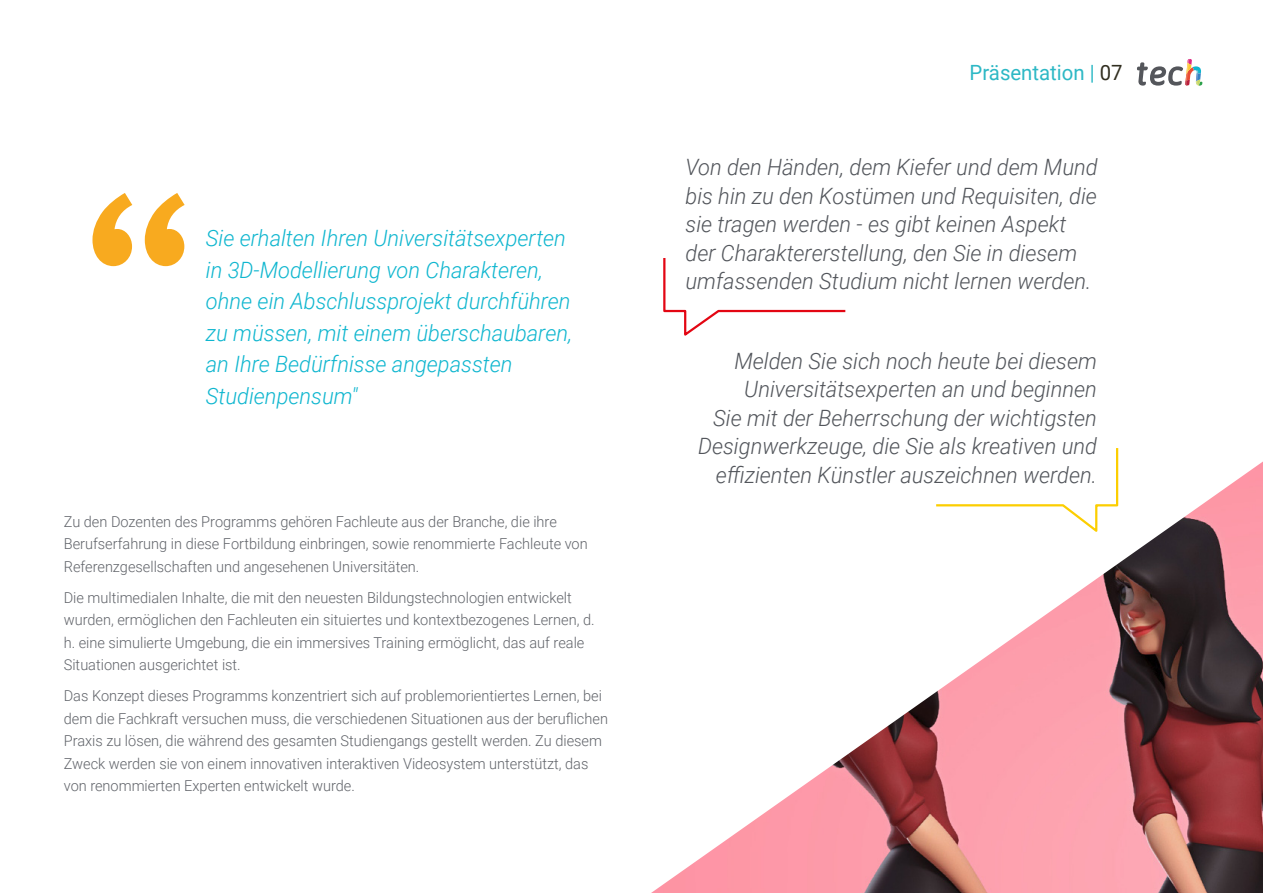
<style>
.page{position:relative;width:1263px;height:893px;background:#fff}
.page>*{position:absolute;margin:0;border:0;box-sizing:border-box;transform-origin:0 0}
.t1{font:italic 300 22.5px/28.5px "Roboto";color:#52555b;text-align:right}
.t2{font:italic 300 22.5px/31.5px "Roboto";color:#0fb6cf}
.t3{font:21px "Roboto";color:#2db8c5}
.t4{font:300 15px/22.5px "Roboto";color:#61646a}
.s1{color:#312e20}
</style>
<div class="page">
<svg style="left:92px;top:193px;width:93px;height:73px"></svg>
<img style="left:651px;top:461px;width:612px;height:432px">
<svg style="left:1137px;top:59px;width:65px;height:27px"></svg>
<svg style="left:934px;top:448px;width:185px;height:87px"></svg>
<svg style="left:663px;top:258px;width:183px;height:78px"></svg>
<h1 class="t2" style="left:206px;top:222px;width:368px">Sie erhalten Ihren Universitätsexperten in 3D-Modellierung von Charakteren, ohne ein Abschlussprojekt durchführen zu müssen, mit einem überschaubaren, an Ihre Bedürfnisse angepassten Studienpensum"</h1>
<p class="t4" style="left:64px;top:510px;width:525px">Zu den Dozenten des Programms gehören Fachleute aus der Branche, die ihre<br>Berufserfahrung in diese Fortbildung einbringen, sowie renommierte Fachleute von<br>Referenzgesellschaften und angesehenen Universitäten.</p>
<p class="t4" style="left:64px;top:586px;width:532px">Die multimedialen Inhalte, die mit den neuesten Bildungstechnologien entwickelt wurden, ermöglichen den Fachleuten ein situiertes und kontextbezogenes Lernen, d. h. eine simulierte Umgebung, die ein immersives Training ermöglicht, das auf reale Situationen ausgerichtet ist.</p>
<p class="t4" style="left:64px;top:684px;width:546px">Das Konzept dieses Programms konzentriert sich auf problemorientiertes Lernen, bei dem die Fachkraft versuchen muss, die verschiedenen Situationen aus der beruflichen Praxis zu lösen, die während des gesamten Studiengangs gestellt werden. Zu diesem Zweck werden sie von einem innovativen interaktiven Videosystem unterstützt, das von renommierten Experten entwickelt wurde.</p>
<h2 class="t3" style="left:969px;top:57px;width:155px">Präsentation | <span class="s1">07</span></h2>
<h1 class="t1" style="left:685px;top:152px;width:414px;text-align:left">Von den Händen, dem Kiefer und dem Mund bis hin zu den Kostümen und Requisiten, die sie tragen werden - es gibt keinen Aspekt der Charaktererstellung, den Sie in diesem umfassenden Studium nicht lernen werden.</h1>
<h1 class="t1" style="left:698px;top:345px;width:400px">Melden Sie sich noch heute bei diesem Universitätsexperten an und beginnen<br>Sie mit der Beherrschung der wichtigsten Designwerkzeuge, die Sie als kreativen und effizienten Künstler auszeichnen werden.</h1>
</div>
